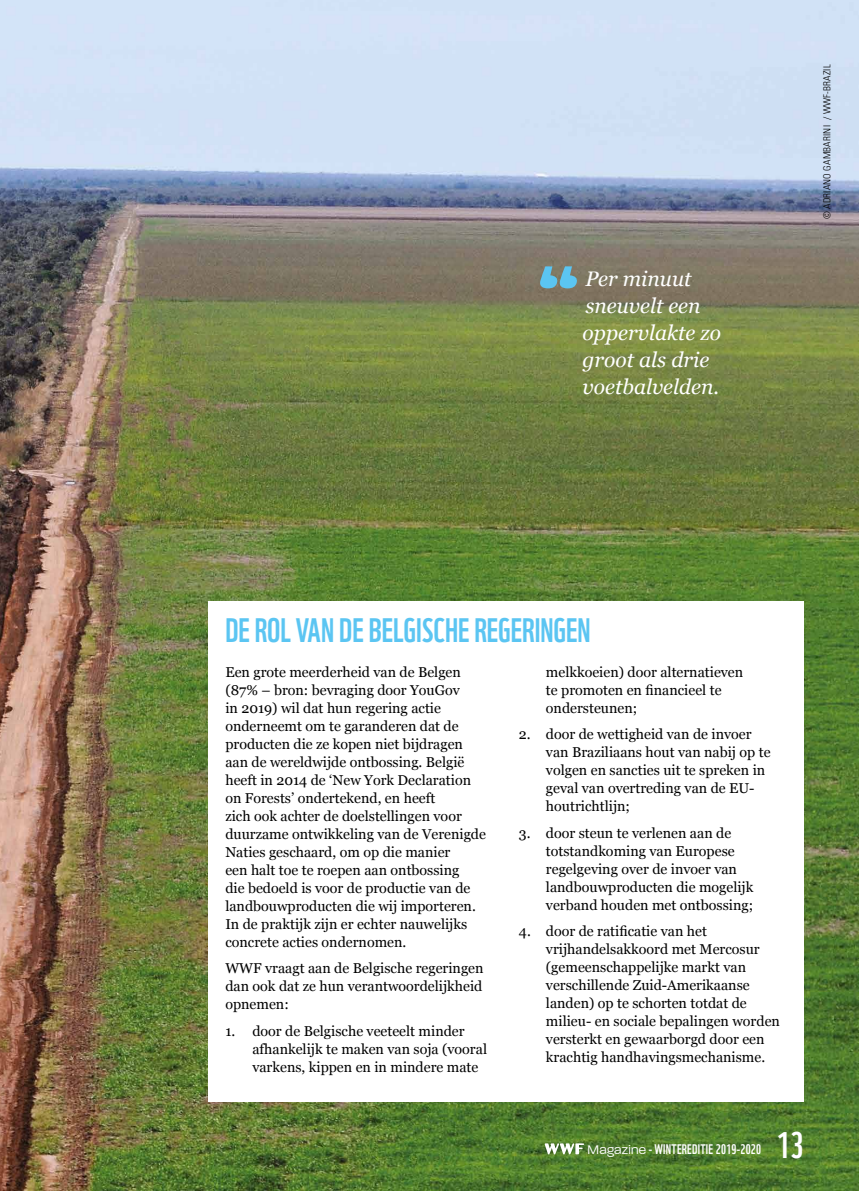
<style>
.page{position:relative;width:859px;height:1191px;background:#fff}
.page>*{position:absolute;margin:0;border:0;box-sizing:border-box;transform-origin:0 0}
.t1{font:italic 800 72.15px "Paralucent";color:#5bc5f2}
.t2{font:36px "WWF";color:#fff}
.T2{font:33px "WWF";color:#5bc5f2}
.t3{font:italic 21px/27px "Georgia";color:#fff}
.BT{font:14.25px/18px "Georgia";color:#000}
.t4{font:13.5px "WWF";letter-spacing:.02em;color:#fff}
.Credit{font:300 condensed 9.75px "Univers LT Std";letter-spacing:.02em;color:#000}
.s1{font-family:"Paralucent";font-weight:300}
</style>
<div class="page">
<img style="left:0;top:0;width:859px;height:1191px">
<div style="left:208px;top:601px;width:596px;height:500px;background:#fff"></div>
<svg style="left:545px;top:1143px;width:39px;height:11px"></svg>
<p class="t1" style="left:535px;top:245px;width:41px">“</p>
<p class="t3" style="left:583px;top:264px;width:140px">Per minuut sneuvelt een oppervlakte zo groot als drie voetbalvelden.</p>
<p class="Credit" style="left:821px;top:219px;width:156px;rotate:-90deg">© ADRIANO GAMBARINI / WWF-BRAZIL</p>
<p class="T2" style="left:225px;top:604px;width:367px">DE ROL VAN DE BELGISCHE REGERINGEN</p>
<p class="BT" style="left:225px;top:662px;width:262px">Een grote meerderheid van de Belgen (87% – bron: bevraging door YouGov<br>in 2019) wil dat hun regering actie onderneemt om te garanderen dat de producten die ze kopen niet bijdragen aan de wereldwijde ontbossing. België heeft in 2014 de ‘New York Declaration on Forests’ ondertekend, en heeft<br>zich ook achter de doelstellingen voor duurzame ontwikkeling van de Verenigde Naties geschaard, om op die manier<br>een halt toe te roepen aan ontbossing<br>die bedoeld is voor de productie van de landbouwproducten die wij importeren.<br>In de praktijk zijn er echter nauwelijks concrete acties ondernomen.</p>
<p class="BT" style="left:225px;top:958px;width:260px;text-align:justify">WWF vraagt aan de Belgische regeringen dan ook dat ze hun verantwoordelijkheid opnemen:</p>
<p class="BT" style="left:252px;top:1021px;width:236px;text-indent:-27px">1. door de Belgische veeteelt minder afhankelijk te maken van soja (vooral varkens, kippen en in mindere mate</p>
<p class="BT" style="left:546px;top:662px;width:199px">melkkoeien) door alternatieven te promoten en financieel te ondersteunen;</p>
<p class="BT" style="left:546px;top:724px;width:226px;text-indent:-27px">2. door de wettigheid van de invoer van Braziliaans hout van nabij op te volgen en sancties uit te spreken in geval van overtreding van de EU&shy;houtrichtlijn;</p>
<p class="BT" style="left:546px;top:823px;width:209px;text-indent:-27px">3. door steun te verlenen aan de totstandkoming van Europese regelgeving over de invoer van landbouwproducten die mogelijk verband houden met ontbossing;</p>
<p class="BT" style="left:546px;top:921px;width:235px;text-indent:-27px">4. door de ratificatie van het vrijhandelsakkoord met Mercosur (gemeenschappelijke markt van verschillende Zuid-Amerikaanse landen) op te schorten totdat de milieu- en sociale bepalingen worden versterkt en gewaarborgd door een krachtig handhavingsmechanisme.</p>
<p class="t4" style="left:588px;top:1139px;width:175px"><span class="s1">Magazine</span> - WINTEREDITIE 2019-2020</p>
<p class="t2" style="left:777px;top:1117px;width:28px">13</p>
</div>
